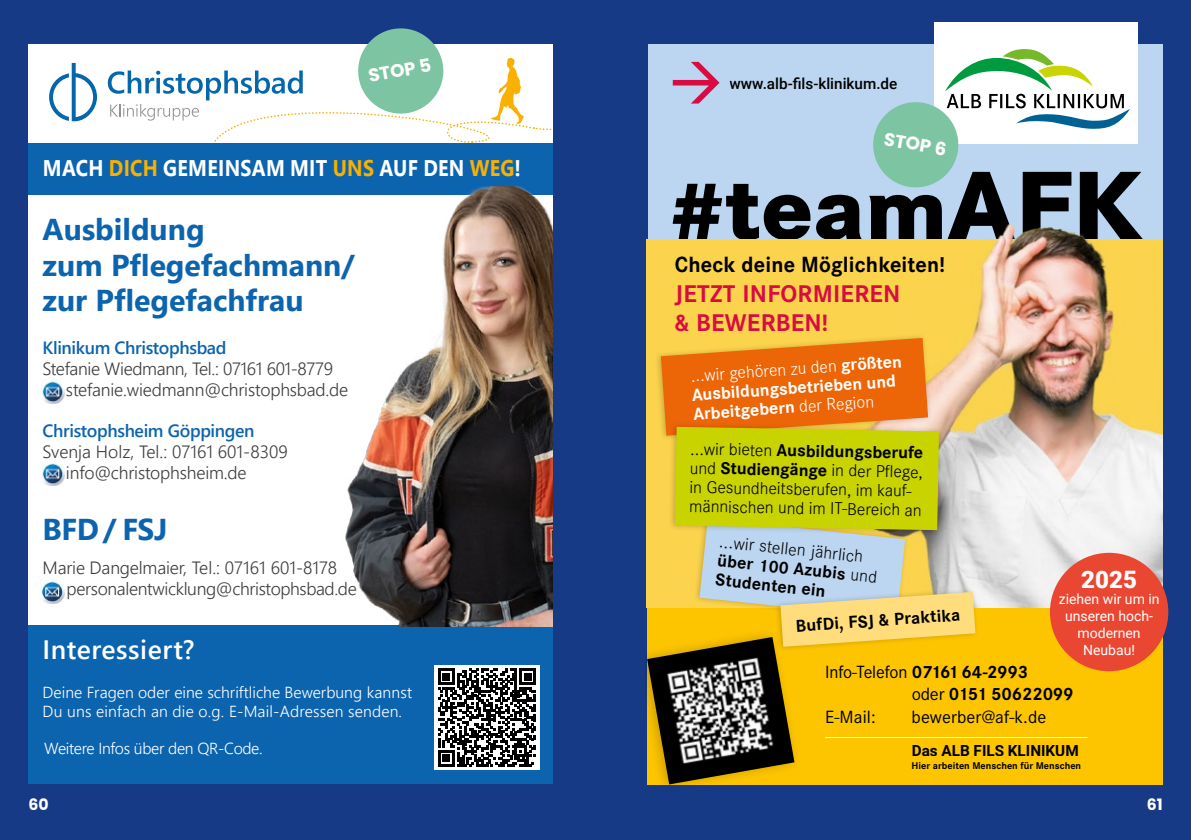
<style>
.page{position:relative;width:1191px;height:840px;background:#fff}
.page>*{position:absolute;margin:0;border:0;box-sizing:border-box;transform-origin:0 0}
.t1{font:800 91.2px "Corporate S";color:#000}
.t2{font:700 30px/35.4px "Segoe UI";color:#0c64af}
.t3{font:600 29.4px "Corporate S";color:#fff}
.t4{font:600 26.6px "Segoe UI";letter-spacing:.02em;color:#fff}
.t5{font:700 25px/29.6px "Corporate S";letter-spacing:.01em;color:#d70d42}
.t6{font:900 24px "Roboto";color:#fff}
.t7{font:700 22.8px "Corporate S";letter-spacing:.01em;color:#000}
.t8{font:700 22.6px "Segoe UI";letter-spacing:.015em;color:#fff;scale:.87 1}
.t9{font:18.4px "Corporate S";color:#000}
.t10{font:700 18.4px "Corporate S";letter-spacing:-.01em;color:#000}
.t11{font:700 18.2px "Poppins";color:#fff}
.t12{font:300 17.8px/21.2px "Segoe UI";letter-spacing:-.01em;color:#3c3c3b}
.t13{font:300 17.8px/19px "Corporate S";color:#000}
.t14{font:700 17.8px/19px "Corporate S";color:#fff}
.t15{font:700 17.8px/19px "Corporate S";color:#000}
.t16{font:600 17.8px "Segoe UI";letter-spacing:-.02em;color:#0c64af}
.t17{font:700 16.8px "Corporate S";letter-spacing:.005em;color:#000}
.t18{font:300 16px/19.2px "Segoe UI";color:#fff}
.t19{font:300 16px "Segoe UI";letter-spacing:-.02em;color:#fff}
.t20{font:700 15.8px "Poppins";color:#fff}
.t21{font:500 15.2px "Roboto";color:#000}
.t22{font:700 15.2px "Roboto";color:#000}
.t23{font:700 15px "Corporate S";letter-spacing:.01em;color:#000}
.t24{font:14px/16.8px "Roboto";color:#fff;text-align:center}
.t25{font:600 13.6px/15.4px "Corporate S";letter-spacing:-.01em;color:#fff;text-align:center}
.t26{font:700 13.6px "Corporate S";letter-spacing:-.01em;color:#fff}
.t27{font:700 10.2px "Corporate S";color:#000}
.s1{color:#f9b000}
.s2{font-size:83px}
.s3{font-size:100.8px}
.s4{font-weight:300}
.s5{font-weight:700}
.s6{font-weight:400}
</style>
<div class="page">
<div style="left:0;top:0;width:1191px;height:839px;background:#173a86"></div>
<div style="left:648px;top:44px;width:514px;height:241px;background:#bcd5f0"></div>
<div style="left:646px;top:607px;width:516px;height:176px;background:#fdc500"></div>
<img style="left:646px;top:239px;width:516px;height:368px">
<div style="left:934px;top:22px;width:204px;height:121px;background:#fff"></div>
<div style="left:654px;top:332px;width:278px;height:109px;background:#fbd34d"></div>
<img style="left:963px;top:224px;width:175px;height:24px">
<hr style="left:825px;top:736px;width:262px;height:1px;background:#fff">
<div style="left:1050px;top:552px;width:118px;height:119px;background:#e94732;border-radius:50%"></div>
<svg style="left:647px;top:338px;width:437px;height:445px"></svg>
<div style="left:28px;top:44px;width:525px;height:739px;background:#fff"></div>
<div style="left:28px;top:625px;width:525px;height:158px;background:#0c64af"></div>
<div style="left:434px;top:664px;width:106px;height:105px;background:#fff"></div>
<svg style="left:438px;top:668px;width:98px;height:98px"></svg>
<svg style="left:49px;top:63px;width:48px;height:58px"></svg>
<div style="left:28px;top:143px;width:525px;height:52px;background:#0c64af"></div>
<img style="left:41px;top:380px;width:24px;height:23px">
<img style="left:41px;top:462px;width:24px;height:23px">
<img style="left:40px;top:579px;width:24px;height:24px">
<img style="left:345px;top:186px;width:208px;height:440px">
<svg style="left:673px;top:49px;width:457px;height:139px"></svg>
<svg style="left:108px;top:28px;width:444px;height:115px"></svg>
<p class="t11" style="left:367px;top:65px;width:65px;rotate:-10deg">STOP 5</p>
<p class="t8" style="left:43px;top:147px;width:551px">MACH <span class="s1">DICH</span> GEMEINSAM MIT <span class="s1">UNS</span> AUF DEN <span class="s1">WEG</span>!</p>
<h2 class="t2" style="left:43px;top:209px;width:314px">Ausbildung<br>zum Pflegefachmann/ zur Pflegefachfrau</h2>
<p class="t16" style="left:43px;top:330px;width:185px">Klinikum Christophsbad</p>
<p class="t12" style="left:66px;top:356px;width:284px;text-indent:-23px">Stefanie Wiedmann, Tel.: 07161 601-8779 stefanie.wiedmann@christophsbad.de</p>
<p class="t16" style="left:43px;top:413px;width:213px">Christophsheim Göppingen</p>
<p class="t12" style="left:66px;top:439px;width:223px;text-indent:-23px">Svenja Holz, Tel.: 07161 601-8309 info@christophsheim.de</p>
<h2 class="t2" style="left:43px;top:509px;width:126px">BFD / FSJ</h2>
<p class="t12" style="left:67px;top:555px;width:292px;text-indent:-24px">Marie Dangelmaier, Tel.: 07161 601-8178 personalentwicklung@christophsbad.de</p>
<h3 class="t4" style="left:43px;top:624px;width:153px">Interessiert?</h3>
<p class="t18" style="left:43px;top:680px;width:371px">Deine Fragen oder eine schriftliche Bewerbung kannst<br>Du uns einfach an die o.g. E-Mail-Adressen senden.</p>
<p class="t19" style="left:44px;top:733px;width:220px">Weitere Infos über den QR-Code.</p>
<p class="t23" style="left:727px;top:73px;width:161px">www.alb-fils-kliniken.de</p>
<p class="t21" style="left:729px;top:73px;width:169px">www.alb-fils-klinikum.de</p>
<p class="t11" style="left:886px;top:128px;width:65px;rotate:10deg">STOP 6</p>
<h1 class="t1" style="left:672px;top:155px;width:471px"><span class="s2">#</span>team<span class="s3">AFK</span></h1>
<p class="t7" style="left:675px;top:251px;width:272px">Check deine Möglichkeiten!</p>
<h3 class="t5" style="left:675px;top:279px;width:227px">JETZT INFORMIEREN &amp; BEWERBEN!</h3>
<p class="t14" style="left:690px;top:366px;width:213px;rotate:-4deg"><span class="s4">...wir gehören zu den</span> größten<br>Ausbildungsbetrieben und<br>Arbeitgebern <span class="s4">der Region</span></p>
<p class="t13" style="left:690px;top:439px;width:234px;rotate:1deg">...wir bieten <span class="s5">Ausbildungsberufe </span>und <span class="s5">Studiengänge</span> in der Pfl ege, in Gesundheitsberufen, im kauf&shy;männischen und im IT-Bereich an</p>
<p class="t15" style="left:720px;top:532px;width:162px;rotate:6deg"><span class="s4">...wir stellen jährlich </span>über 100 Azubis <span class="s4">und<br></span>Studenten ein</p>
<p class="t15" style="left:795px;top:616px;width:166px;rotate:-4deg">BufDi, FSJ &amp; Praktika</p>
<h3 class="t6" style="left:1081px;top:562px;width:57px">2025</h3>
<p class="t24" style="left:1058px;top:590px;width:102px">ziehen wir um in unseren hoch&shy;modernen<br>Neubau!</p>
<h3 class="t3" style="left:1078px;top:560px;width:65px">2024</h3>
<p class="t25" style="left:1064px;top:593px;width:92px">ziehen wir um<br>in unseren hoch&shy;modernen</p>
<p class="t26" style="left:1085px;top:639px;width:49px">Neubau!</p>
<p class="t9" style="left:825px;top:661px;width:205px">Info-Telefon <span class="s5">07161 64-2993</span></p>
<p class="t10" style="left:911px;top:683px;width:163px"><span class="s6">oder</span> 0151 50622099</p>
<p class="t9" style="left:825px;top:705px;width:52px">E-Mail:</p>
<p class="t9" style="left:911px;top:705px;width:136px">bewerber@af-k.de</p>
<p class="t22" style="left:911px;top:739px;width:168px">Das ALB FILS KLINIKUM</p>
<p class="t17" style="left:911px;top:741px;width:171px">Die ALB FILS KLINIKEN</p>
<p class="t27" style="left:911px;top:759px;width:171px">Hier arbeiten Menschen für Menschen</p>
<p class="t20" style="left:28px;top:795px;width:22px">60</p>
<p class="t20" style="left:1146px;top:795px;width:17px">61</p>
</div>
